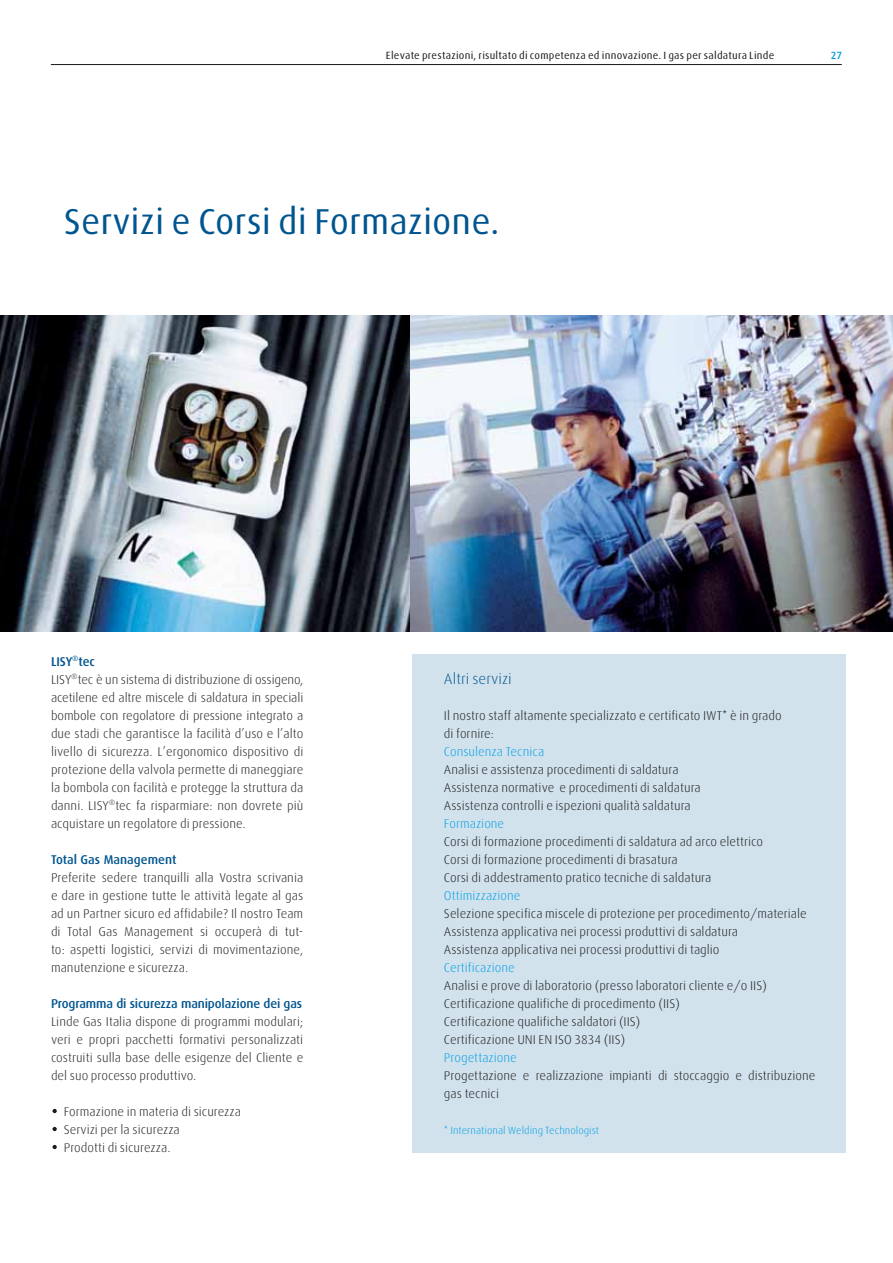
<style>
.page{position:relative;width:893px;height:1263px;background:#fff}
.page>*{position:absolute;margin:0;border:0;box-sizing:border-box;transform-origin:0 0}
.t1{font:36px "Linde Dax";color:#005590}
.t2{font:300 15px "Linde Dax";color:#005590}
.t3{font:300 12.75px/18px "Linde Dax";color:#1a1a18}
.t4{font:300 12.75px "Linde Dax";color:#009ee3}
.t5{font:500 12.75px "Linde Dax";letter-spacing:-.01em;color:#005590}
.t6{font:10.5px "Linde Dax";letter-spacing:.02em;color:#1a1a18}
.t7{font:300 10.5px "Linde Dax";color:#009ee3}
.t8{font:500 10.5px "Linde Dax";color:#009ee3}
.s1{font-weight:500;color:#005590}
</style>
<div class="page">
<hr style="left:51px;top:64px;width:791px;height:1px;background:#1a1a18">
<svg style="left:53px;top:1109px;width:4px;height:4px"></svg>
<svg style="left:53px;top:1127px;width:4px;height:4px"></svg>
<svg style="left:53px;top:1145px;width:4px;height:4px"></svg>
<div style="left:412px;top:654px;width:434px;height:498px;background:#d1e2ed"></div>
<img style="left:0;top:315px;width:410px;height:316px">
<img style="left:410px;top:315px;width:483px;height:316px">
<p class="t6" style="left:386px;top:50px;width:390px">Elevate prestazioni, risultato di competenza ed innovazione. I gas per saldatura Linde</p>
<p class="t8" style="left:825px;top:49px;width:19px">027</p>
<h1 class="t1" style="left:64px;top:201px;width:438px">Servizi e Corsi di Formazione.</h1>
<p class="t3" style="left:51px;top:653px;width:254px"><span class="s1">LISY</span><sup>®</sup><span class="s1">tec<br></span>LISY<sup>®</sup>tec è un sistema di distribuzione di ossigeno, acetilene ed altre miscele di saldatura in speciali bombole con regolatore di pressione integrato a due stadi che garantisce la facilità d’uso e l’alto livello di sicurezza. L’ergonomico dispositivo di protezione della valvola permette di maneggiare la bombola con facilità e protegge la struttura da danni. LISY<sup>®</sup>tec fa risparmiare: non dovrete più acquistare un regolatore di pressione.</p>
<p class="t5" style="left:51px;top:852px;width:127px">Total Gas Management</p>
<p class="t3" style="left:51px;top:869px;width:254px;text-align:justify">Preferite sedere tranquilli alla Vostra scrivania e dare in gestione tutte le attività legate al gas ad un Partner sicuro ed affidabile? Il nostro Team di Total Gas Management si occuperà di tut&shy;to: aspetti logistici, servizi di movimentazione, manutenzione e sicurezza.</p>
<p class="t5" style="left:51px;top:996px;width:253px">Programma di sicurezza manipolazione dei gas</p>
<p class="t3" style="left:51px;top:1013px;width:254px;text-align:justify">Linde Gas Italia dispone di programmi modulari; veri e propri pacchetti formativi personalizzati costruiti sulla base delle esigenze del Cliente e del suo processo produttivo.</p>
<p class="t3" style="left:64px;top:1103px;width:179px">Formazione in materia di sicurezza<br>Servizi per la sicurezza<br>Prodotti di sicurezza.</p>
<p class="t2" style="left:444px;top:671px;width:69px">Altri servizi</p>
<p class="t3" style="left:444px;top:707px;width:339px">Il nostro staff altamente specializzato e certificato IWT* è in grado di fornire:</p>
<p class="t4" style="left:444px;top:745px;width:102px">Consulenza Tecnica</p>
<p class="t3" style="left:444px;top:761px;width:258px">Analisi e assistenza procedimenti di saldatura<br>Assistenza normative e procedimenti di saldatura<br>Assistenza controlli e ispezioni qualità saldatura</p>
<p class="t4" style="left:444px;top:817px;width:62px">Formazione</p>
<p class="t3" style="left:444px;top:833px;width:321px">Corsi di formazione procedimenti di saldatura ad arco elettrico<br>Corsi di formazione procedimenti di brasatura<br>Corsi di addestramento pratico tecniche di saldatura</p>
<p class="t4" style="left:444px;top:889px;width:78px">Ottimizzazione</p>
<p class="t3" style="left:444px;top:905px;width:364px">Selezione specifica miscele di protezione per procedimento/materiale<br>Assistenza applicativa nei processi produttivi di saldatura<br>Assistenza applicativa nei processi produttivi di taglio</p>
<p class="t4" style="left:444px;top:961px;width:72px">Certificazione</p>
<p class="t3" style="left:444px;top:977px;width:324px">Analisi e prove di laboratorio (presso laboratori cliente e/o IIS)<br>Certificazione qualifiche di procedimento (IIS)<br>Certificazione qualifiche saldatori (IIS)<br>Certificazione UNI EN ISO 3834 (IIS)</p>
<p class="t4" style="left:444px;top:1051px;width:74px">Progettazione</p>
<p class="t3" style="left:444px;top:1067px;width:373px">Progettazione e realizzazione impianti di stoccaggio e distribuzione gas tecnici</p>
<p class="t7" style="left:444px;top:1125px;width:157px">* International Welding Technologist</p>
</div>
